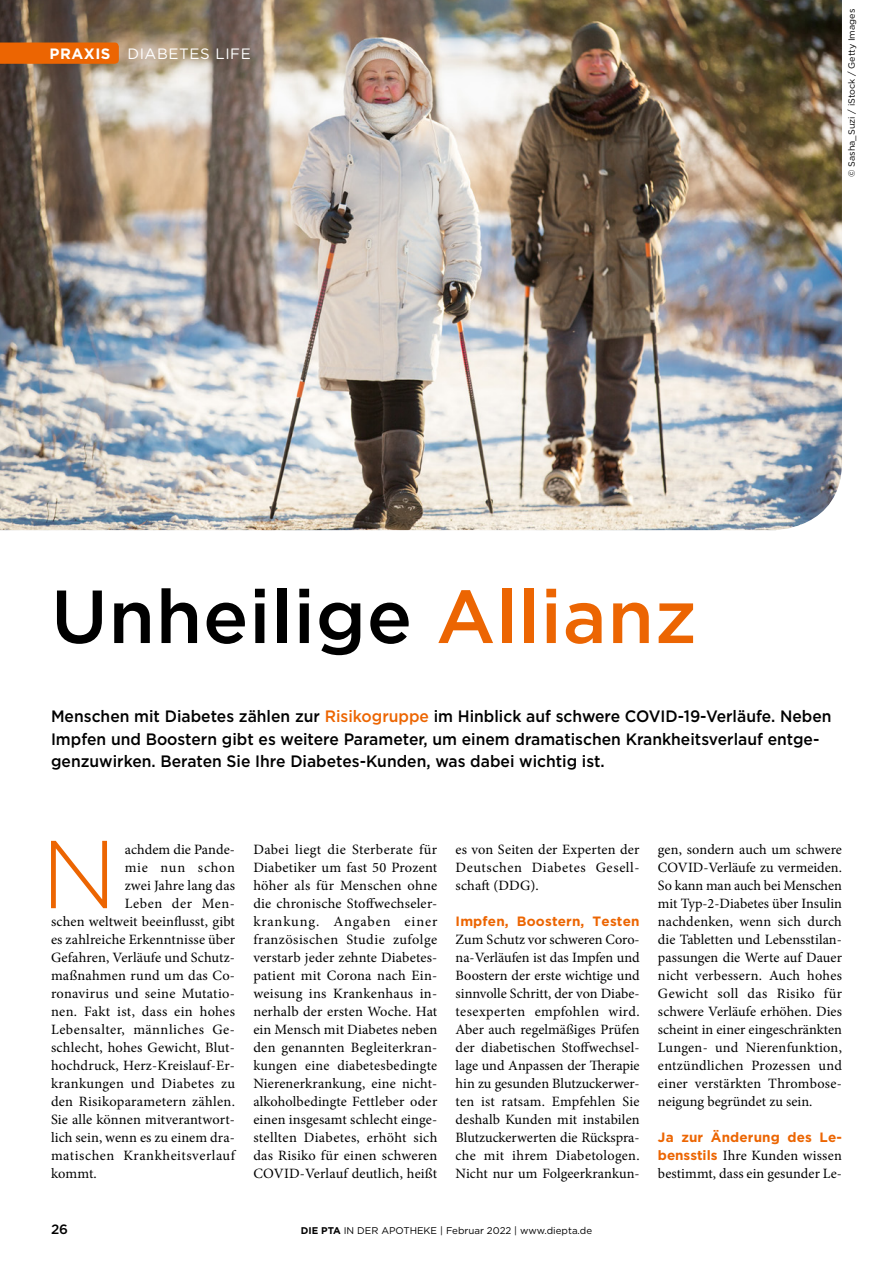
<style>
.page{position:relative;width:893px;height:1263px;background:#fff}
.page>*{position:absolute;margin:0;border:0;box-sizing:border-box;transform-origin:0 0}
.t1{font:300 96.15px "Gotham";color:#ec6502}
.t2{font:500 75px "Gotham";letter-spacing:.01em;color:#000}
.t3{font:500 16.5px/22.5px "Gotham";color:#000;scale:.95 1}
.t4{font:15px "Gotham";letter-spacing:.04em;color:#fff}
.t5{font:14.25px/18px "Minion Pro";letter-spacing:.015em;color:#000;text-align:justify}
.t6{font:14.25px "Minion Pro";letter-spacing:.035em;color:#000}
.t7{font:14.25px "Minion Pro";letter-spacing:.04em;color:#000}
.t8{font:14.25px "Minion Pro";letter-spacing:.05em;color:#000}
.t9{font:700 13.5px "Gotham";letter-spacing:.01em;color:#ec6502}
.t10{font:500 13.5px "Gotham";color:#000}
.t11{font:9.75px "Gotham";color:#000}
.t12{font:9px "Gotham";color:#000}
.s1{font-weight:700}
.s2{color:#ec6502}
.s3{font-family:"Gotham";font-weight:700;font-size:13.5px;color:#ec6502}
</style>
<div class="page">
<img style="left:0;top:0;width:842px;height:530px">
<div style="left:0;top:43px;width:119px;height:21px;background:#ec6502"></div>
<p class="t4" style="left:50px;top:44px;width:203px"><span class="s1">PRAXIS</span> DIABETES LIFE</p>
<p class="t12" style="left:846px;top:177px;width:169px;rotate:-90deg">© Sasha_Suzi / iStock / Getty Images</p>
<h2 class="t2" style="left:51px;top:567px;width:647px">Unheilige <span class="s2">Allianz</span></h2>
<p class="t3" style="left:51px;top:705px;width:823px">Menschen mit Diabetes zählen zur <span class="s2">Risikogruppe</span> im Hinblick auf schwere COVID-19-Verläufe. Neben<br>Impfen und Boostern gibt es weitere Parameter, um einem dramatischen Krankheitsverlauf entge&shy;genzuwirken. Beraten Sie Ihre Diabetes-Kunden, was dabei wichtig ist.</p>
<h1 class="t1" style="left:41px;top:813px;width:78px">N</h1>
<p class="t5" style="left:125px;top:841px;width:112px">achdem die Pande-</p>
<p class="t8" style="left:125px;top:858px;width:112px">mie nun schon</p>
<p class="t5" style="left:125px;top:877px;width:112px">zwei Jahre lang das</p>
<p class="t7" style="left:125px;top:894px;width:112px">Leben der Men-</p>
<p class="t5" style="left:51px;top:913px;width:186px">schen weltweit beeinflusst, gibt</p>
<p class="t5" style="left:51px;top:931px;width:186px">es zahlreiche Erkenntnisse über</p>
<p class="t5" style="left:51px;top:949px;width:186px">Gefahren, Verläufe und Schutz-</p>
<p class="t5" style="left:51px;top:967px;width:186px">maßnahmen rund um das Co-</p>
<p class="t5" style="left:51px;top:985px;width:186px">ronavirus und seine Mutatio-</p>
<p class="t5" style="left:51px;top:1003px;width:186px">nen. Fakt ist, dass ein hohes</p>
<p class="t6" style="left:51px;top:1020px;width:186px">Lebensalter, männliches Ge-</p>
<p class="t5" style="left:51px;top:1039px;width:185px">schlecht, hohes Gewicht, Blut-</p>
<p class="t5" style="left:51px;top:1057px;width:186px">hochdruck, Herz-Kreislauf-Er-</p>
<p class="t5" style="left:51px;top:1075px;width:186px">krankungen und Diabetes zu</p>
<p class="t5" style="left:51px;top:1093px;width:185px">den Risikoparametern zählen.</p>
<p class="t5" style="left:51px;top:1111px;width:186px">Sie alle können mitverantwort-</p>
<p class="t5" style="left:51px;top:1129px;width:186px">lich sein, wenn es zu einem dra-</p>
<p class="t6" style="left:51px;top:1146px;width:186px">matischen Krankheitsverlauf</p>
<p class="t5" style="left:51px;top:1165px;width:47px">kommt.</p>
<p class="t5" style="left:253px;top:841px;width:186px">Dabei liegt die Sterberate für Diabetiker um fast 50 Prozent höher als für Menschen ohne die chronische Stoffwechseler&shy;krankung. Angaben einer französischen Studie zufolge verstarb jeder zehnte Diabetes&shy;patient mit Corona nach Ein&shy;weisung ins Krankenhaus in&shy;nerhalb der ersten Woche. Hat ein Mensch mit Diabetes neben den genannten Begleiterkran&shy;kungen eine diabetesbedingte Nierenerkrankung, eine nicht&shy;alkoholbedingte Fettleber oder einen insgesamt schlecht einge&shy;stellten Diabetes, erhöht sich das Risiko für einen schweren COVID-Verlauf deutlich, heißt</p>
<p class="t5" style="left:456px;top:841px;width:186px">es von Seiten der Experten der Deutschen Diabetes Gesell&shy;schaft (DDG).</p>
<p class="t9" style="left:456px;top:912px;width:185px">Impfen, Boostern, Testen</p>
<p class="t5" style="left:456px;top:931px;width:186px">Zum Schutz vor schweren Coro&shy;na-Verläufen ist das Impfen und Boostern der erste wichtige und sinnvolle Schritt, der von Diabe&shy;tesexperten empfohlen wird.<br>Aber auch regelmäßiges Prüfen der diabetischen Stoffwechsel&shy;lage und Anpassen der Therapie hin zu gesunden Blutzuckerwer&shy;ten ist ratsam. Empfehlen Sie deshalb Kunden mit instabilen Blutzuckerwerten die Rückspra&shy;che mit ihrem Diabetologen.<br>Nicht nur um Folgeerkrankun-</p>
<p class="t10" style="left:51px;top:1220px;width:19px">26</p>
<p class="t11" style="left:301px;top:1224px;width:293px"><span class="s1">DIE PTA</span> IN DER APOTHEKE | Februar 2022 | www.diepta.de</p>
<p class="t5" style="left:658px;top:841px;width:186px">gen, sondern auch um schwere COVID-Verläufe zu vermeiden.<br>So kann man auch bei Menschen mit Typ-2-Diabetes über Insulin nachdenken, wenn sich durch die Tabletten und Lebensstilan&shy;passungen die Werte auf Dauer nicht verbessern. Auch hohes Gewicht soll das Risiko für schwere Verläufe erhöhen. Dies scheint in einer eingeschränkten Lungen- und Nierenfunktion, entzündlichen Prozessen und einer verstärkten Thrombose&shy;neigung begründet zu sein.</p>
<p class="t9" style="left:658px;top:1128px;width:186px">Ja zur Änderung des Le-</p>
<p class="t5" style="left:658px;top:1147px;width:186px"><span class="s3">bensstils</span> Ihre Kunden wissen bestimmt, dass ein gesunder Le-</p>
</div>
